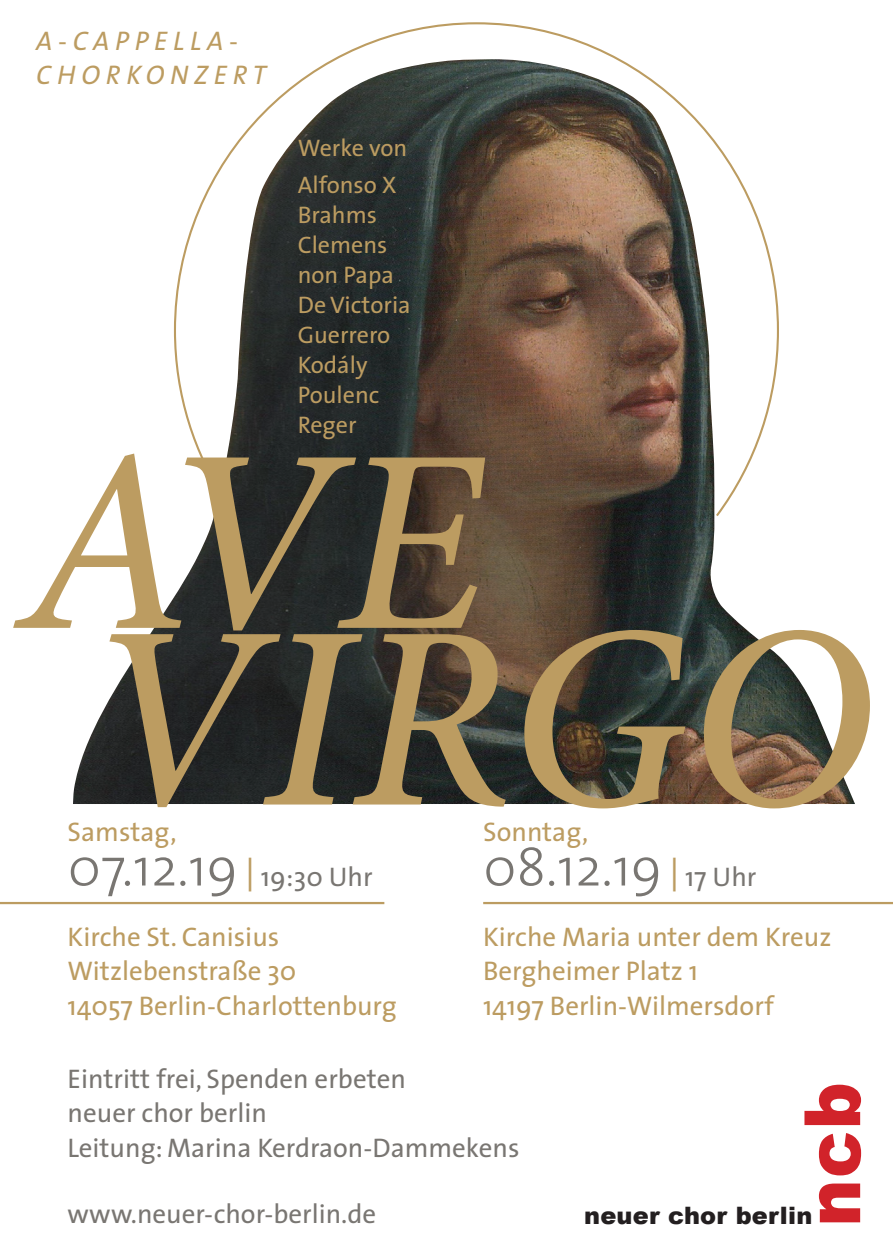
<style>
.page{position:relative;width:893px;height:1259px;background:#fff}
.page>*{position:absolute;margin:0;border:0;box-sizing:border-box;transform-origin:0 0}
.t1{font:italic 500 262.5px "Minion Pro";color:#bc9c61}
.t2{font:900 77.7px "Arial";color:#d1232a;scale:.91 1}
.t3{font:300 54px "The Sans";color:#797672}
.t4{font:27px/34.5px "The Sans";color:#bc9c61}
.t5{font:27px/34.5px "The Sans";color:#797672}
.t6{font:italic 27px/34.5px "The Sans";letter-spacing:.21em;color:#bc9c61}
.t7{font:24px/30px "The Sans";color:#bc9c61}
.t8{font:900 24px "Arial";letter-spacing:.01em;color:#231f20}
.s1{font-weight:400;font-size:33.6px;color:#bc9c61}
.s2{font-weight:400;font-size:27px}
</style>
<div class="page">
<hr style="left:483px;top:902px;width:410px;height:2px;background:#bc9c61">
<hr style="left:0;top:902px;width:384px;height:2px;background:#bc9c61">
<img style="left:73px;top:59px;width:782px;height:745px">
<p class="t6" style="left:36px;top:23px;width:231px">A-CAPPELLA-<br>CHORKONZERT</p>
<p class="t7" style="left:298px;top:129px;width:111px;line-height:37.5px">Werke von<br>Alfonso X</p>
<p class="t7" style="left:298px;top:200px;width:115px">Brahms<br>Clemens non Papa<br>De Victoria<br>Guerrero<br>Kodály<br>Poulenc<br>Reger</p>
<h1 class="t1" style="left:18px;top:363px;width:467px">AVE</h1>
<h1 class="t1" style="left:84px;top:540px;width:791px">VIRGO</h1>
<p class="t4" style="left:68px;top:815px;width:110px">Samstag,</p>
<h3 class="t3" style="left:68px;top:832px;width:307px">07.12.19 <span class="s1">|</span> <span class="s2">19:30 Uhr</span></h3>
<p class="t4" style="left:68px;top:920px;width:331px">Kirche St. Canisius<br>Witzlebenstraße 30<br>14057 Berlin-Charlottenburg</p>
<p class="t4" style="left:483px;top:815px;width:107px">Sonntag,</p>
<h3 class="t3" style="left:483px;top:832px;width:275px">08.12.19 <span class="s1">|</span> <span class="s2">17 Uhr</span></h3>
<p class="t4" style="left:483px;top:920px;width:350px">Kirche Maria unter dem Kreuz<br>Bergheimer Platz 1<br>14197 Berlin-Wilmersdorf</p>
<p class="t5" style="left:68px;top:1061px;width:453px">Eintritt frei, Spenden erbeten<br>neuer chor berlin<br>Leitung: Marina Kerdraon-Dammekens</p>
<p class="t5" style="left:68px;top:1197px;width:310px">www.neuer-chor-berlin.de</p>
<h2 class="t2" style="left:776px;top:1226px;width:160px;rotate:-90deg">ncb</h2>
<p class="t8" style="left:584px;top:1198px;width:230px">neuer chor berlin</p>
</div>
